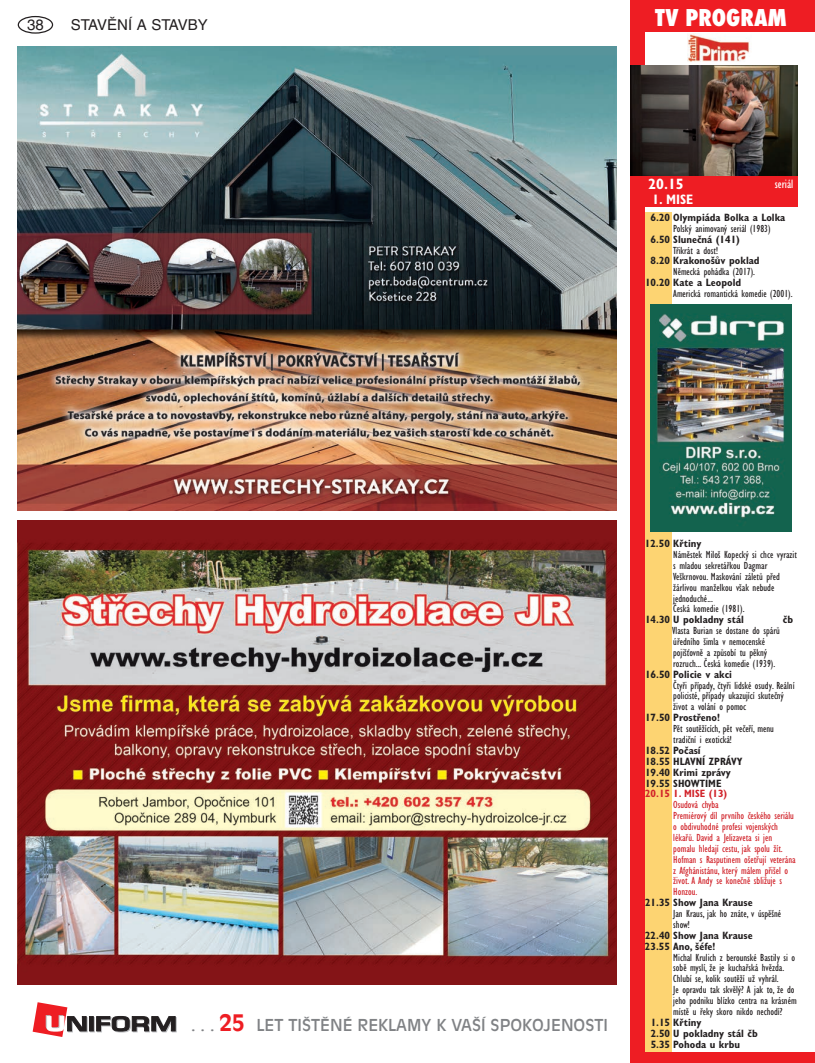
<style>
.page{position:relative;width:815px;height:1063px;background:#fff}
.page>*{position:absolute;margin:0;border:0;box-sizing:border-box;transform-origin:0 0}
.t1{font:800 condensed 22.5px "Futura";color:#fff}
.t2{font:16.25px "Antique Olive CE";color:#808285}
.t3{font:15px "Helvetica CE";color:#231f20}
.t4{font:700 condensed 15px "Gill Sans CE";color:#fff}
.t5{font:700 condensed 13.75px "Gill Sans CE";color:#fff}
.t6{font:condensed 12.5px "Gill Sans CE";color:#fff}
.t7{font:condensed 10.62px/10.9px "Gill Sans CE";color:#231f20}
.t8{font:700 condensed 10.62px/10.9px "Gill Sans CE";color:#231f20}
.t9{font:condensed 10.62px/10.9px "Gill Sans CE";color:#d1232a}
.t10{font:700 condensed 10.62px "Gill Sans CE";color:#d1232a}
.s1{font-weight:700;font-size:22.5px;color:#ee1d23}
</style>
<div class="page">
<div style="left:18px;top:16px;width:35px;height:18px;border:1px solid #231f20;border-radius:50%"></div>
<svg style="left:90px;top:1017px;width:5px;height:15px"></svg>
<svg style="left:89px;top:1016px;width:5px;height:15px"></svg>
<svg style="left:96px;top:1016px;width:81px;height:16px"></svg>
<svg style="left:33px;top:1002px;width:55px;height:35px"></svg>
<img style="left:18px;top:46px;width:599px;height:464px">
<img style="left:18px;top:521px;width:599px;height:464px">
<div style="left:631px;top:0;width:184px;height:32px;background:#ee1d23"></div>
<div style="left:631px;top:175px;width:166px;height:32px;background:#ee1d23"></div>
<img style="left:687px;top:33px;width:63px;height:29px">
<div style="left:631px;top:0;width:14px;height:1063px;background:#ee1d23"></div>
<div style="left:631px;top:1052px;width:184px;height:11px;background:#ee1d23"></div>
<div style="left:645px;top:213px;width:26px;height:839px;background:#fdd472"></div>
<img style="left:631px;top:66px;width:166px;height:109px">
<img style="left:650px;top:305px;width:142px;height:227px">
<h3 class="t3" style="left:27px;top:16px;width:18px">38</h3>
<h3 class="t3" style="left:71px;top:16px;width:138px">STAVĚNÍ A STAVBY</h3>
<h1 class="t1" style="left:655px;top:2px;width:133px">TV PROGRAM</h1>
<h3 class="t4" style="left:648px;top:175px;width:37px">20.15</h3>
<p class="t5" style="left:652px;top:191px;width:43px">1. MISE</p>
<p class="t6" style="left:775px;top:176px;width:20px">seriál</p>
<p class="t8" style="left:651px;top:212px;width:136px">6.20 Olympiáda Bolka a Lolka</p>
<p class="t7" style="left:673px;top:223px;width:99px">Polský animovaný seriál (1983)</p>
<p class="t8" style="left:651px;top:234px;width:91px">6.50 Slunečná (141)</p>
<p class="t7" style="left:673px;top:245px;width:46px">Třikrát a dost!</p>
<p class="t8" style="left:651px;top:255px;width:111px">8.20 Krakonošův poklad</p>
<p class="t7" style="left:673px;top:266px;width:83px">Německá pohádka (2017).</p>
<p class="t8" style="left:645px;top:277px;width:98px">10.20 Kate a Leopold</p>
<p class="t7" style="left:673px;top:288px;width:121px">Americká romantická komedie (2001).</p>
<h2 class="t2" style="left:191px;top:1016px;width:418px">. . . <span class="s1">25</span> LET TIŠTĚNÉ REKLAMY K VAŠÍ SPOKOJENOSTI</h2>
<p class="t8" style="left:645px;top:538px;width:58px">12.50 Křtiny</p>
<p class="t7" style="left:673px;top:549px;width:125px">Náměstek Miloš Kopecký si chce vyrazit s mladou sekretářkou Dagmar<br>Veškrnovou. Maskování záletů před žárlivou manželkou však nebude jednoduché...<br>Česká komedie (1981).</p>
<p class="t8" style="left:645px;top:614px;width:100px">14.30 U pokladny stál</p>
<p class="t8" style="left:783px;top:614px;width:12px">čb</p>
<p class="t7" style="left:672px;top:625px;width:109px">Vlasta Burian se dostane do spárů úředního šimla v nemocenské pojišťovně a způsobí tu pěkný rozruch... Česká komedie (1939).</p>
<p class="t8" style="left:645px;top:669px;width:88px">16.50 Policie v akci</p>
<p class="t7" style="left:673px;top:680px;width:123px">Čtyři případy, čtyři lidské osudy. Reální policisté, případy ukazující skutečný život a volání o pomoc</p>
<p class="t8" style="left:645px;top:712px;width:76px">17.50 Prostřeno!</p>
<p class="t7" style="left:673px;top:723px;width:102px">Pět soutěžících, pět večeří, menu tradiční i exotická!</p>
<p class="t8" style="left:645px;top:745px;width:99px">18.52 Počasí<br>18.55 HLAVNÍ ZPRÁVY<br>19.40 Krimi zprávy<br>19.55 SHOWTIME</p>
<p class="t10" style="left:645px;top:787px;width:84px">20.15 1. MISE (13)</p>
<p class="t9" style="left:673px;top:799px;width:124px">Osudová chyba<br>Premiérový díl prvního českého seriálu o obdivuhodné profesi vojenských lékařů. David a Jelizaveta si jen pomalu hledají cestu, jak spolu žít.<br>Hofman s Rasputinem ošetřují veterána z Afghánistánu, který málem přišel o život. A Andy se konečně sbližuje s<br>Honzou.</p>
<p class="t8" style="left:645px;top:897px;width:109px">21.35 Show Jana Krause</p>
<p class="t7" style="left:673px;top:908px;width:110px">Jan Kraus, jak ho znáte, v úspěšné show!</p>
<p class="t8" style="left:645px;top:930px;width:109px">22.40 Show Jana Krause<br>23.55 Ano, šéfe!</p>
<p class="t7" style="left:673px;top:952px;width:125px">Michal Krulich z berounské Bastily si o sobě myslí, že je kuchařská hvězda.<br>Chlubí se, kolik soutěží už vyhrál.<br>Je opravdu tak skvělý? A jak to, že do jeho podniku blízko centra na krásném místě u řeky skoro nikdo nechodí?</p>
<p class="t8" style="left:651px;top:1017px;width:109px">1.15 Křtiny<br>2.50 U pokladny stál čb<br>5.35 Pohoda u krbu</p>
</div>
